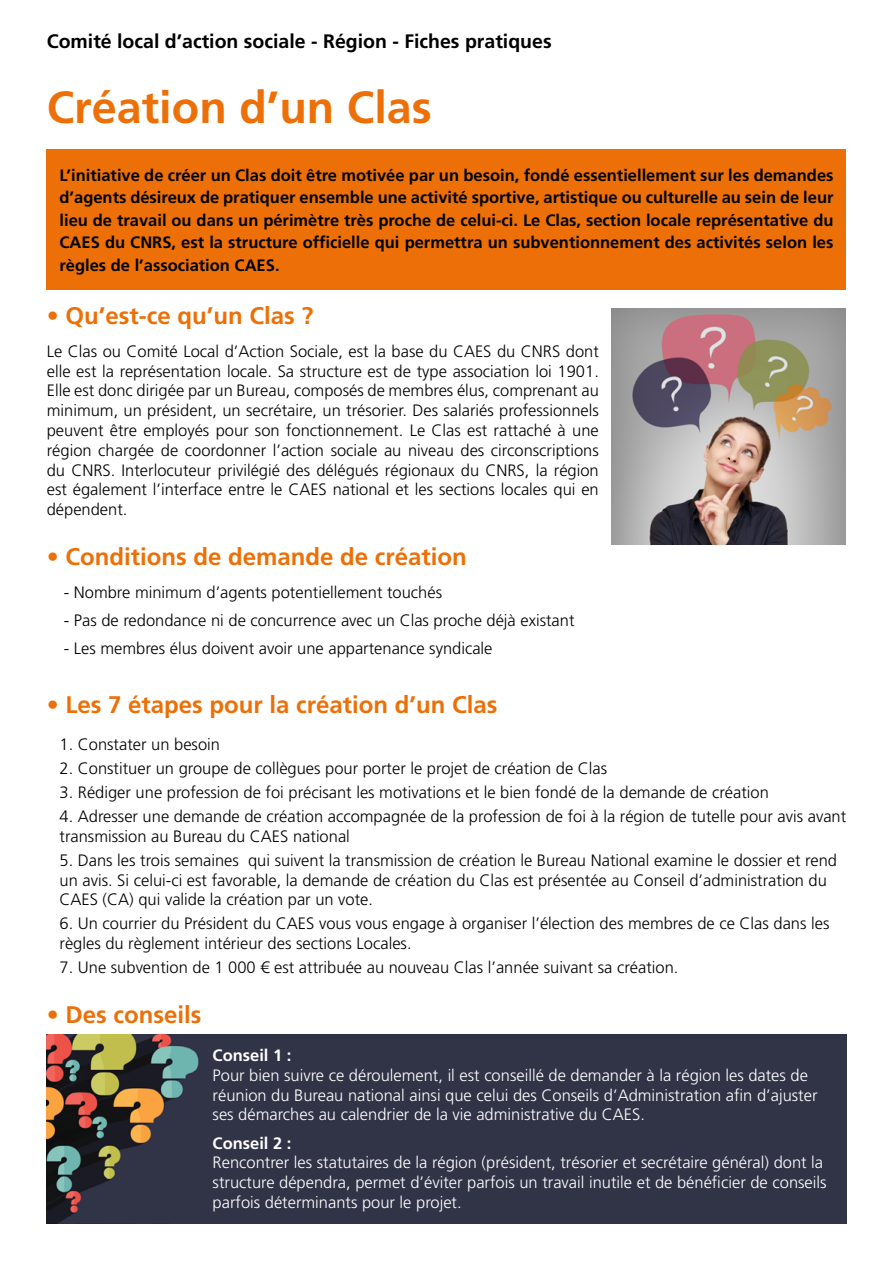
<style>
.page{position:relative;width:893px;height:1263px;background:#fff}
.page>*{position:absolute;margin:0;border:0;box-sizing:border-box;transform-origin:0 0}
.t1{font:700 45px "Frutiger LT";color:#ec7007}
.t2{font:700 24px "Frutiger LT";color:#ec7007}
.t3{font:700 19.5px "Frutiger LT";color:#000}
.t4{font:300 16.5px/19.8px "Frutiger LT";color:#000}
.t5{font:300 16.5px/19.8px "Frutiger LT";color:#fff}
.t6{font:700 16.5px/22.5px "Frutiger LT";color:#000;text-align:justify}
.t7{font:700 16.5px "Frutiger LT";color:#fff}
</style>
<div class="page">
<div style="left:47px;top:150px;width:799px;height:140px;background:#ec7007"></div>
<img style="left:47px;top:1034px;width:799px;height:189px">
<img style="left:612px;top:308px;width:233px;height:236px">
<p class="t3" style="left:47px;top:29px;width:506px">Comité local d’action sociale - Région - Fiches pratiques</p>
<h1 class="t1" style="left:47px;top:81px;width:387px">Création d’un Clas</h1>
<p class="t6" style="left:60px;top:164px;width:775px">L’initiative de créer un Clas doit être motivée par un besoin, fondé essentiellement sur les demandes d’agents désireux de pratiquer ensemble une activité sportive, artistique ou culturelle au sein de leur lieu de travail ou dans un périmètre très proche de celui-ci. Le Clas, section locale représentative du CAES du CNRS, est la structure officielle qui permettra un subventionnement des activités selon les règles de l’association CAES.</p>
<h2 class="t2" style="left:47px;top:302px;width:268px">• Qu’est-ce qu’un Clas ?</h2>
<p class="t4" style="left:47px;top:341px;width:554px;text-align:justify">Le Clas ou Comité Local d’Action Sociale, est la base du CAES du CNRS dont elle est la représentation locale. Sa structure est de type association loi 1901.<br>Elle est donc dirigée par un Bureau, composés de membres élus, comprenant au minimum, un président, un secrétaire, un trésorier. Des salariés professionnels peuvent être employés pour son fonctionnement. Le Clas est rattaché à une région chargée de coordonner l’action sociale au niveau des circonscriptions du CNRS. Interlocuteur privilégié des délégués régionaux du CNRS, la région est également l’interface entre le CAES national et les sections locales qui en dépendent.</p>
<h2 class="t2" style="left:47px;top:543px;width:422px">• Conditions de demande de création</h2>
<p class="t4" style="left:64px;top:582px;width:380px">- Nombre minimum d’agents potentiellement touchés</p>
<p class="t4" style="left:64px;top:611px;width:512px">- Pas de redondance ni de concurrence avec un Clas proche déjà existant</p>
<p class="t4" style="left:64px;top:639px;width:430px">- Les membres élus doivent avoir une appartenance syndicale</p>
<h2 class="t2" style="left:47px;top:690px;width:452px">• Les 7 étapes pour la création d’un Clas</h2>
<p class="t4" style="left:60px;top:734px;width:162px">1. Constater un besoin</p>
<p class="t4" style="left:60px;top:758px;width:549px">2. Constituer un groupe de collègues pour porter le projet de création de Clas</p>
<p class="t4" style="left:60px;top:782px;width:711px">3. Rédiger une profession de foi précisant les motivations et le bien fondé de la demande de création</p>
<p class="t4" style="left:60px;top:806px;width:788px">4. Adresser une demande de création accompagnée de la profession de foi à la région de tutelle pour avis avant transmission au Bureau du CAES national</p>
<p class="t4" style="left:60px;top:850px;width:779px">5. Dans les trois semaines qui suivent la transmission de création le Bureau National examine le dossier et rend un avis. Si celui-ci est favorable, la demande de création du Clas est présentée au Conseil d’administration du<br>CAES (CA) qui valide la création par un vote.</p>
<p class="t4" style="left:60px;top:914px;width:771px">6. Un courrier du Président du CAES vous vous engage à organiser l’élection des membres de ce Clas dans les règles du règlement intérieur des sections Locales.</p>
<p class="t4" style="left:60px;top:958px;width:620px">7. Une subvention de 1 000 € est attribuée au nouveau Clas l’année suivant sa création.</p>
<h2 class="t2" style="left:47px;top:1001px;width:156px">• Des conseils</h2>
<p class="t7" style="left:213px;top:1045px;width:80px">Conseil 1 :</p>
<p class="t5" style="left:213px;top:1065px;width:606px">Pour bien suivre ce déroulement, il est conseillé de demander à la région les dates de réunion du Bureau national ainsi que celui des Conseils d’Administration afin d’ajuster ses démarches au calendrier de la vie administrative du CAES.</p>
<p class="t7" style="left:213px;top:1133px;width:80px">Conseil 2 :</p>
<p class="t5" style="left:213px;top:1153px;width:615px">Rencontrer les statutaires de la région (président, trésorier et secrétaire général) dont la structure dépendra, permet d’éviter parfois un travail inutile et de bénéficier de conseils parfois déterminants pour le projet.</p>
</div>
